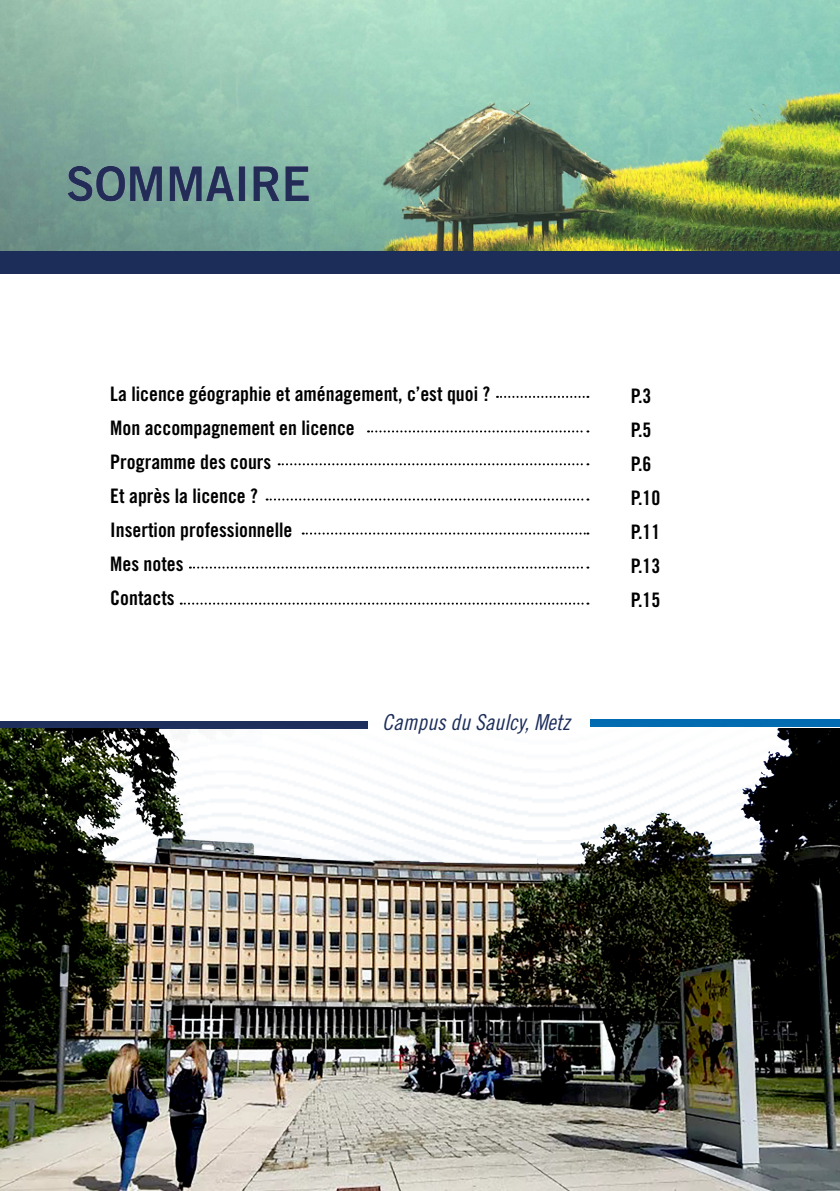
<style>
.page{position:relative;width:840px;height:1191px;background:#fff}
.page>*{position:absolute;margin:0;border:0;box-sizing:border-box;transform-origin:0 0}
.t1{font:48px "Trade Gothic LT Std Bd 2";letter-spacing:-.01em;color:#222c56}
.Titre_4{font:22px "Trade Gothic LT Std Cn 18 Obl";color:#1c2d5a}
.t2{font:20px/34px "Trade Gothic LT Std Bd Cn 20";color:#000}
.t3{font:20px/34px "Trade Gothic LT Std Bd Cn 20";color:#000001}
.s1{color:#000001}
.s2{color:#000}
</style>
<div class="page">
<svg style="left:496px;top:396px;width:92px;height:2px"></svg>
<svg style="left:368px;top:430px;width:220px;height:2px"></svg>
<svg style="left:278px;top:463px;width:310px;height:2px"></svg>
<svg style="left:266px;top:498px;width:322px;height:2px"></svg>
<svg style="left:302px;top:532px;width:286px;height:2px"></svg>
<svg style="left:190px;top:566px;width:398px;height:2px"></svg>
<svg style="left:181px;top:602px;width:407px;height:2px"></svg>
<div style="left:0;top:721px;width:367px;height:7px;background:#1c2d5a"></div>
<div style="left:590px;top:719px;width:249px;height:8px;background:#016ab0"></div>
<img style="left:0;top:728px;width:839px;height:463px">
<div style="left:0;top:251px;width:839px;height:23px;background:#1c2d5a"></div>
<img style="left:0;top:0;width:839px;height:251px">
<p class="t1" style="left:66px;top:154px;width:246px">SOMMAIRE</p>
<p class="t2" style="left:110px;top:377px;width:381px">La licence géographie et aménagement, c’est quoi ?<br><span class="s1">Mon accompagnement en licence</span></p>
<p class="t2" style="left:110px;top:445px;width:163px">Programme des cours</p>
<p class="t2" style="left:110px;top:479px;width:149px">Et après la licence ?</p>
<p class="t2" style="left:110px;top:513px;width:184px">Insertion professionnelle<br>Mes notes</p>
<p class="t2" style="left:110px;top:581px;width:66px">Contacts</p>
<p class="Titre_4" style="left:382px;top:709px;width:189px">Campus du Saulcy, Metz</p>
<p class="t2" style="left:630px;top:379px;width:22px">P.3</p>
<p class="t3" style="left:630px;top:413px;width:22px">P.5<br><span class="s2">P.6</span></p>
<p class="t2" style="left:630px;top:481px;width:31px">P.10<br>P.11</p>
<p class="t2" style="left:630px;top:549px;width:31px">P.13</p>
<p class="t2" style="left:630px;top:583px;width:31px">P.15</p>
</div>
